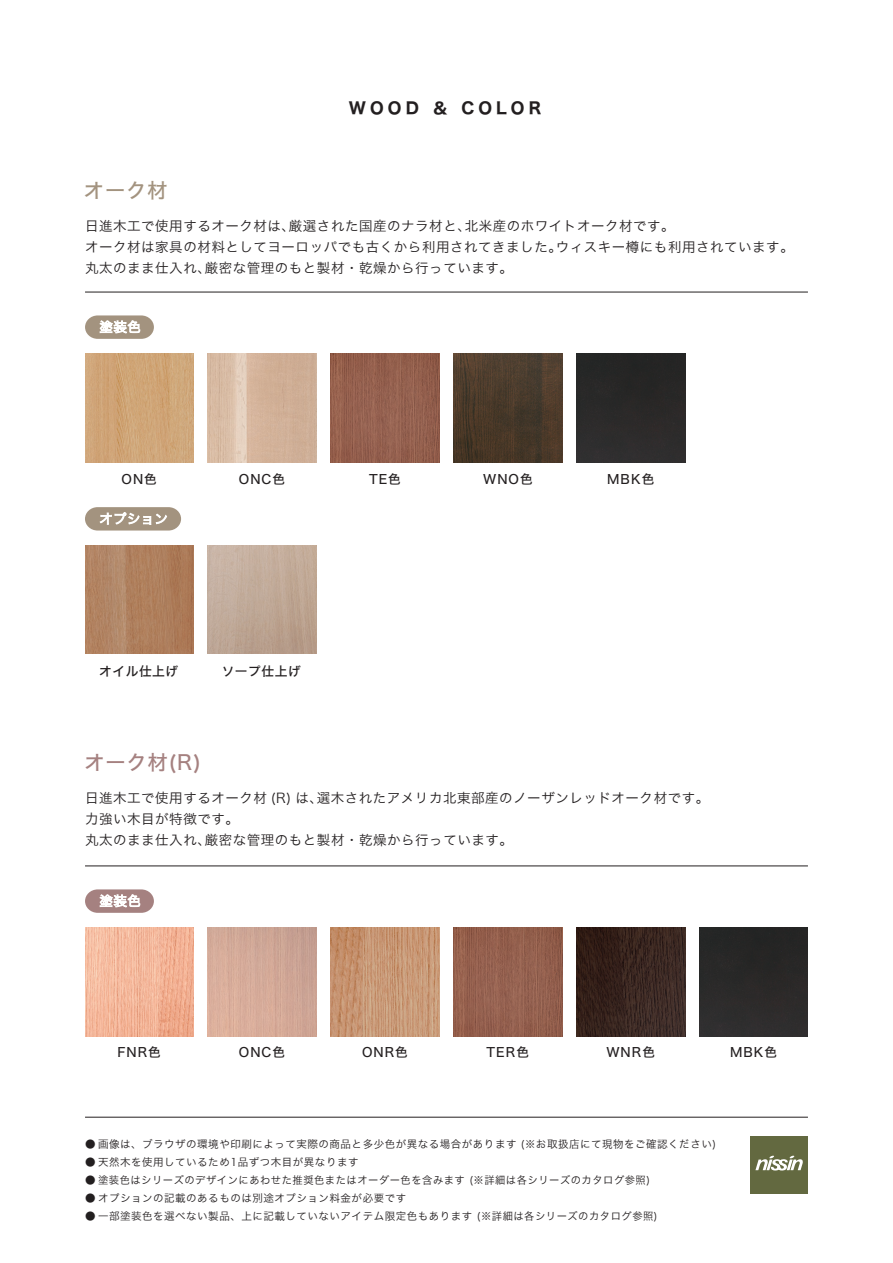
<style>
.page{position:relative;width:893px;height:1263px;background:#fff}
.page>*{position:absolute;margin:0;border:0;box-sizing:border-box;transform-origin:0 0}
.t1{font:20.25px "Hiragino Kaku W5 90 msp RKSJ H";color:#a58180}
.t2{font:20.25px "Hiragino Kaku W5 90 msp RKSJ H";color:#a3937f}
.t3{font:15.9px "Hiragino Kaku W7 90 msp RKSJ H";letter-spacing:.26em;color:#231f20}
.t4{font:13.5px/21px "Hiragino Kaku W3 90 msp RKSJ H";letter-spacing:.04em;color:#231f20}
.t5{font:12.75px "Hiragino Kaku W5 90 msp RKSJ H";letter-spacing:.08em;color:#231f20}
.t6{font:10.5px "Hiragino Kaku W3 90 msp RKSJ H";letter-spacing:.05em;color:#231f20}
</style>
<div class="page">
<img style="left:331px;top:928px;width:108px;height:108px">
<img style="left:85px;top:354px;width:108px;height:108px">
<img style="left:208px;top:354px;width:108px;height:108px">
<img style="left:208px;top:545px;width:108px;height:109px">
<img style="left:85px;top:545px;width:108px;height:109px">
<img style="left:85px;top:928px;width:108px;height:108px">
<img style="left:454px;top:928px;width:108px;height:108px">
<img style="left:577px;top:928px;width:108px;height:108px">
<img style="left:208px;top:928px;width:108px;height:108px">
<img style="left:331px;top:354px;width:108px;height:108px">
<img style="left:454px;top:354px;width:108px;height:108px">
<div style="left:577px;top:354px;width:108px;height:108px;background:#2a2928"></div>
<div style="left:699px;top:928px;width:109px;height:108px;background:#2a2928"></div>
<svg style="left:85px;top:507px;width:96px;height:47px"></svg>
<svg style="left:85px;top:315px;width:69px;height:24px"></svg>
<svg style="left:85px;top:889px;width:69px;height:24px"></svg>
<hr style="left:85px;top:292px;width:723px;height:1px;background:#231f20">
<hr style="left:85px;top:866px;width:723px;height:1px;background:#231f20">
<hr style="left:85px;top:1117px;width:723px;height:1px;background:#231f20">
<div style="left:750px;top:1136px;width:58px;height:57px;background:#636940"></div>
<svg style="left:755px;top:1155px;width:48px;height:15px"></svg>
<h1 class="t2" style="left:84px;top:180px;width:85px">オーク材</h1>
<h2 class="t3" style="left:349px;top:100px;width:194px">WOOD ＆ COLOR</h2>
<p class="t4" style="left:85px;top:216px;width:710px">日進木工で使用するオーク材は、厳選された国産のナラ材と、北米産のホワイトオーク材です。<br>オーク材は家具の材料としてヨーロッパでも古くから利用されてきました。ウィスキー樽にも利用されています。丸太のまま仕入れ、厳密な管理のもと製材・乾燥から行っています。</p>
<p class="t5" style="left:122px;top:472px;width:37px">ON色</p>
<p class="t5" style="left:239px;top:472px;width:48px">ONC色</p>
<p class="t5" style="left:369px;top:472px;width:33px">TE色</p>
<p class="t5" style="left:483px;top:472px;width:51px">WNO色</p>
<p class="t5" style="left:607px;top:472px;width:49px">MBK色</p>
<p class="t5" style="left:99px;top:665px;width:81px">オイル仕上げ</p>
<p class="t5" style="left:222px;top:665px;width:81px">ソープ仕上げ</p>
<h1 class="t1" style="left:84px;top:752px;width:118px">オーク材(R)</h1>
<p class="t4" style="left:85px;top:787px;width:626px">日進木工で使用するオーク材 (R) は、選木されたアメリカ北東部産のノーザンレッドオーク材です。力強い木目が特徴です。<br>丸太のまま仕入れ、厳密な管理のもと製材・乾燥から行っています。</p>
<p class="t5" style="left:117px;top:1046px;width:45px">FNR色</p>
<p class="t5" style="left:239px;top:1046px;width:48px">ONC色</p>
<p class="t5" style="left:362px;top:1046px;width:48px">ONR色</p>
<p class="t5" style="left:487px;top:1046px;width:44px">TER色</p>
<p class="t5" style="left:606px;top:1046px;width:50px">WNR色</p>
<p class="t5" style="left:730px;top:1046px;width:49px">MBK色</p>
<p class="t6" style="left:85px;top:1138px;width:632px">● 画像は、ブラウザの環境や印刷によって実際の商品と多少色が異なる場合があります (※お取扱店にて現物をご確認ください)</p>
<p class="t6" style="left:85px;top:1156px;width:275px">● 天然木を使用しているため1品ずつ木目が異なります</p>
<p class="t6" style="left:85px;top:1174px;width:567px">● 塗装色はシリーズのデザインにあわせた推奨色またはオーダー色を含みます (※詳細は各シリーズのカタログ参照)</p>
<p class="t6" style="left:85px;top:1192px;width:323px">● オプションの記載のあるものは別途オプション料金が必要です</p>
<p class="t6" style="left:85px;top:1210px;width:574px">● 一部塗装色を選べない製品、上に記載していないアイテム限定色もあります (※詳細は各シリーズのカタログ参照)</p>
</div>
